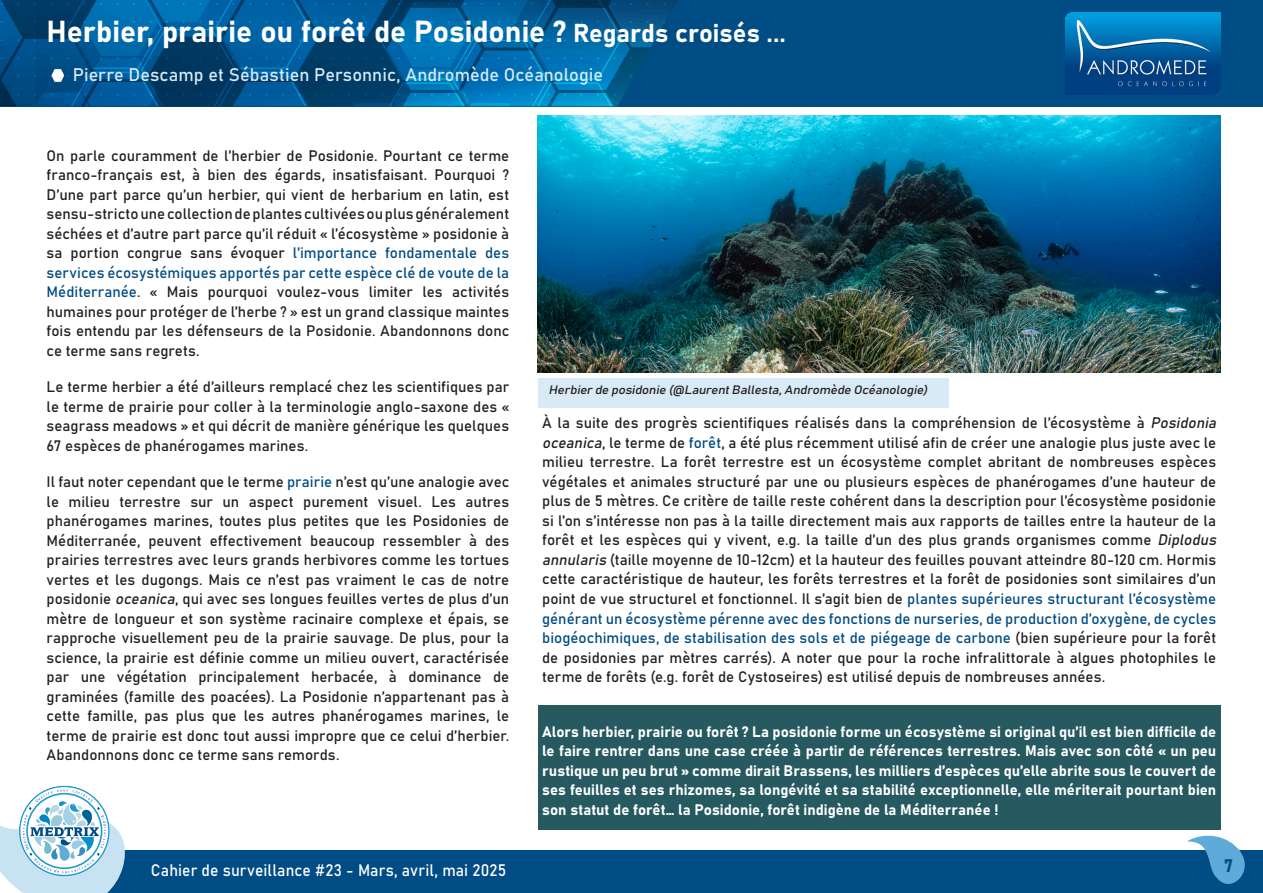
<style>
.page{position:relative;width:1263px;height:893px;background:#fff}
.page>*{position:absolute;margin:0;border:0;box-sizing:border-box;transform-origin:0 0}
.t1{font:30px "Bahnschrift";color:#fff}
.t2{font:18px "Bahnschrift";letter-spacing:.005em;color:#d7eaf5}
.t3{font:18px "Bahnschrift";color:#004c84}
.t4{font:16.5px "Bahnschrift";letter-spacing:.005em;color:#fff;scale:.95 1}
.t5{font:15px/19.5px "Bahnschrift";color:#231f20;text-align:justify}
.t6{font:15px/19.5px "Bahnschrift";color:#fff;text-align:justify}
.t7{font:italic 12px "Bahnschrift";color:#231f20;scale:1.1 1}
.s1{font-size:25.5px}
.s2{color:#004c84}
.s3{font-style:italic}
</style>
<div class="page">
<img style="left:538px;top:116px;width:682px;height:256px">
<div style="left:538px;top:705px;width:682px;height:125px;background:#265960"></div>
<div style="left:538px;top:378px;width:410px;height:30px;background:#d7eaf5"></div>
<div style="left:104px;top:850px;width:1159px;height:43px;background:#004c84"></div>
<svg style="left:1187px;top:835px;width:58px;height:49px"></svg>
<div style="left:0;top:0;width:1263px;height:106px;background:#004c84"></div>
<svg style="left:0;top:786px;width:125px;height:107px"></svg>
<svg style="left:0;top:0;width:678px;height:106px"></svg>
<img style="left:1065px;top:12px;width:155px;height:82px">
<p class="t1" style="left:47px;top:9px;width:741px">Herbier, prairie ou forêt de Posidonie ? <span class="s1">Regards croisés ...</span></p>
<p class="t2" style="left:73px;top:61px;width:532px">Pierre Descamp et Sébastien Personnic, Andromède Océanologie</p>
<p class="t5" style="left:47px;top:145px;width:464px">On parle couramment de l’herbier de Posidonie. Pourtant ce terme franco-français est, à bien des égards, insatisfaisant. Pourquoi ?<br>D’une part parce qu’un herbier, qui vient de herbarium en latin, est sensu-stricto une collection de plantes cultivées ou plus généralement séchées et d’autre part parce qu’il réduit « l’écosystème » posidonie à sa portion congrue sans évoquer <span class="s2">l’importance fondamentale des services écosystémiques apportés par cette espèce clé de voute de la Méditerranée</span>. « Mais pourquoi voulez-vous limiter les activités humaines pour protéger de l’herbe ? » est un grand classique maintes fois entendu par les défenseurs de la Posidonie. Abandonnons donc ce terme sans regrets.</p>
<p class="t5" style="left:47px;top:376px;width:464px">Le terme herbier a été d’ailleurs remplacé chez les scientifiques par le terme de prairie pour coller à la terminologie anglo-saxone des « seagrass meadows » et qui décrit de manière générique les quelques 67 espèces de phanérogames marines.</p>
<p class="t5" style="left:47px;top:471px;width:464px">Il faut noter cependant que le terme <span class="s2">prairie</span> n’est qu’une analogie avec le milieu terrestre sur un aspect purement visuel. Les autres phanérogames marines, toutes plus petites que les Posidonies de Méditerranée, peuvent effectivement beaucoup ressembler à des prairies terrestres avec leurs grands herbivores comme les tortues vertes et les dugongs. Mais ce n’est pas vraiment le cas de notre posidonie <span class="s3">oceanica</span>, qui avec ses longues feuilles vertes de plus d’un mètre de longueur et son système racinaire complexe et épais, se rapproche visuellement peu de la prairie sauvage. De plus, pour la science, la prairie est définie comme un milieu ouvert, caractérisée par une végétation principalement herbacée, à dominance de graminées (famille des poacées). La Posidonie n’appartenant pas à cette famille, pas plus que les autres phanérogames marines, le terme de prairie est donc tout aussi impropre que ce celui d’herbier.<br>Abandonnons donc ce terme sans remords.</p>
<p class="t7" style="left:549px;top:380px;width:349px">Herbierde posidonie (@LaurentBallesta,Andromède Océanologie)</p>
<p class="t5" style="left:542px;top:412px;width:679px;text-align:left">À la suite des progrès scientifiques réalisés dans la compréhension de l’écosystème à <span class="s3">Posidonia oceanica</span>, le terme de <span class="s2">forêt</span>, a été plus récemment utilisé afin de créer une analogie plus juste avec le milieu terrestre. La forêt terrestre est un écosystème complet abritant de nombreuses espèces végétales et animales structuré par une ou plusieurs espèces de phanérogames d’une hauteur de plus de 5 mètres. Ce critère de taille reste cohérent dans la description pour l’écosystème posidonie si l’on s’intéresse non pas à la taille directement mais aux rapports de tailles entre la hauteur de la forêt et les espèces qui y vivent, e.g. la taille d’un des plus grands organismes comme <span class="s3">Diplodus annularis</span> (taille moyenne de 10-12cm) et la hauteur des feuilles pouvant atteindre 80-120 cm. Hormis cette caractéristique de hauteur, les forêts terrestres et la forêt de posidonies sont similaires d’un point de vue structurel et fonctionnel. Il s’agit bien de <span class="s2">plantes supérieures structurant l’écosystème générant un écosystème pérenne avec des fonctions de nurseries, de production d’oxygène, de cycles biogéochimiques, de stabilisation des sols et de piégeage de carbone</span> (bien supérieure pour la forêt de posidonies par mètres carrés). A noter que pour la roche infralittorale à algues photophiles le terme de forêts (e.g. forêt de Cystoseires) est utilisé depuis de nombreuses années.</p>
<p class="t6" style="left:542px;top:720px;width:675px">Alors herbier, prairie ou forêt ? La posidonie forme un écosystème si original qu’il est bien difficile de le faire rentrer dans une case créée à partir de références terrestres. Mais avec son côté « un peu rustique un peu brut » comme dirait Brassens, les milliers d’espèces qu’elle abrite sous le couvert de ses feuilles et ses rhizomes, sa longévité et sa stabilité exceptionnelle, elle mériterait pourtant bien son statut de forêt… la Posidonie, forêt indigène de la Méditerranée !</p>
<p class="t4" style="left:151px;top:858px;width:376px">Cahier de surveillance #23 - Mars, avril, mai 2025</p>
<p class="t3" style="left:1224px;top:852px;width:11px">7</p>
</div>
